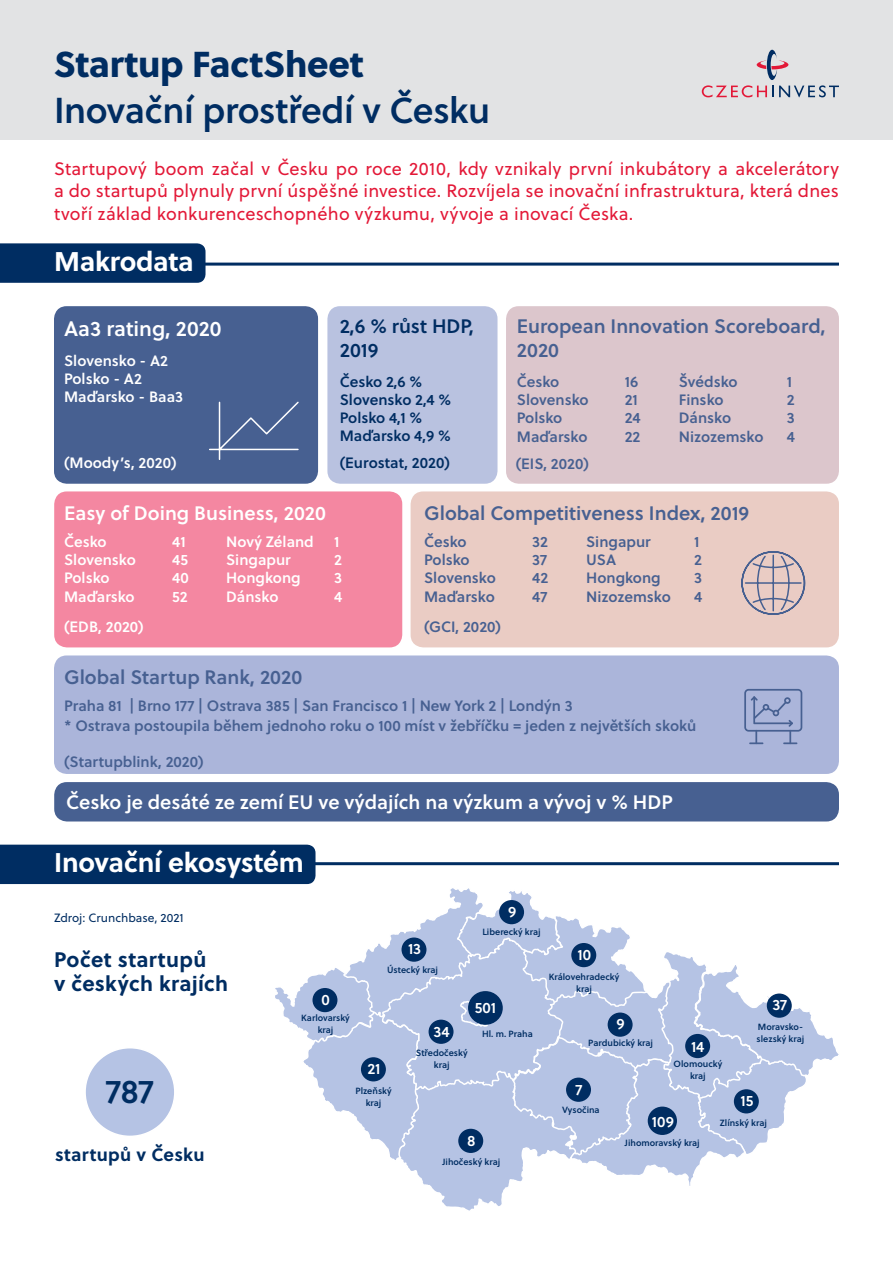
<style>
.page{position:relative;width:893px;height:1263px;background:#fff}
.page>*{position:absolute;margin:0;border:0;box-sizing:border-box;transform-origin:0 0}
.t1{font:36px "Soleil Sb";letter-spacing:-.015em;color:#002d62}
.t2{font:36px "Soleil Xb";letter-spacing:-.01em;color:#002d62}
.t3{font:33px "Soleil Sb";color:#002d62}
.t4{font:700 27px "Soleil";letter-spacing:-.01em;color:#fff}
.t5{font:700 21px/24px "Soleil";letter-spacing:.015em;color:#002d62}
.t6{font:21px "Soleil Sb";color:#fff}
.t7{font:19.5px/24px "Soleil Sb";color:#476091}
.t8{font:19.5px "Soleil Sb";color:#fff}
.t9{font:19.5px/24px "Soleil Sb";color:#002d62}
.t10{font:18px/22.5px "Soleil";letter-spacing:.01em;color:#e31837;text-align:justify}
.t11{font:700 18px "Soleil";letter-spacing:.015em;color:#002d62}
.t12{font:15px/19.5px "Soleil Sb";color:#476091}
.t13{font:15px/18px "Soleil Sb";color:#fff}
.t14{font:15px/18px "Soleil Sb";color:#002d62}
.t15{font:12px "Soleil";color:#002d62}
.t16{font:9px/12px "Soleil Sb";color:#002d62;text-align:center}
</style>
<div class="page">
<hr style="left:54px;top:263px;width:785px;height:3px;background:#002d62">
<div style="left:0;top:243px;width:206px;height:40px;background:#002d62"></div>
<div style="left:54px;top:655px;width:785px;height:119px;background:#abb5da;border-radius:13px"></div>
<div style="left:411px;top:491px;width:428px;height:156px;background:#eaccc4;border-radius:13px"></div>
<div style="left:0;top:0;width:893px;height:140px;background:#e2e3e4"></div>
<svg style="left:702px;top:50px;width:137px;height:47px"></svg>
<div style="left:54px;top:306px;width:264px;height:178px;background:#476091;border-radius:13px"></div>
<div style="left:327px;top:306px;width:170px;height:178px;background:#b9c2e0;border-radius:13px"></div>
<div style="left:506px;top:306px;width:333px;height:178px;background:#dcc6cc;border-radius:13px"></div>
<div style="left:54px;top:491px;width:348px;height:156px;background:#f487a1;border-radius:13px"></div>
<svg style="left:209px;top:401px;width:90px;height:59px"></svg>
<svg style="left:741px;top:551px;width:65px;height:64px"></svg>
<div style="left:54px;top:782px;width:785px;height:39px;background:#476091;border-radius:13px"></div>
<svg style="left:0;top:845px;width:839px;height:366px"></svg>
<div style="left:468px;top:991px;width:35px;height:34px;background:#002d62;border-radius:50%"></div>
<div style="left:648px;top:1106px;width:29px;height:29px;background:#002d62;border-radius:50%"></div>
<div style="left:767px;top:993px;width:25px;height:25px;background:#002d62;border-radius:50%"></div>
<div style="left:429px;top:1020px;width:24px;height:24px;background:#002d62;border-radius:50%"></div>
<div style="left:361px;top:1057px;width:25px;height:24px;background:#002d62;border-radius:50%"></div>
<div style="left:734px;top:1089px;width:25px;height:24px;background:#002d62;border-radius:50%"></div>
<div style="left:685px;top:1034px;width:25px;height:24px;background:#002d62;border-radius:50%"></div>
<div style="left:401px;top:937px;width:25px;height:25px;background:#002d62;border-radius:50%"></div>
<div style="left:571px;top:943px;width:25px;height:24px;background:#002d62;border-radius:50%"></div>
<div style="left:608px;top:1012px;width:25px;height:25px;background:#002d62;border-radius:50%"></div>
<div style="left:566px;top:1077px;width:25px;height:25px;background:#002d62;border-radius:50%"></div>
<div style="left:458px;top:1129px;width:25px;height:24px;background:#002d62;border-radius:50%"></div>
<div style="left:312px;top:988px;width:25px;height:24px;background:#002d62;border-radius:50%"></div>
<div style="left:499px;top:900px;width:25px;height:24px;background:#002d62;border-radius:50%"></div>
<svg style="left:744px;top:689px;width:58px;height:55px"></svg>
<h1 class="t2" style="left:54px;top:36px;width:311px">Startup FactSheet</h1>
<h1 class="t1" style="left:54px;top:83px;width:438px">Inovační prostředí v Česku</h1>
<p class="t10" style="left:54px;top:156px;width:786px">Startupový boom začal v Česku po roce 2010, kdy vznikaly první inkubátory a akcelerátory a do startupů plynuly první úspěšné investice. Rozvíjela se inovační infrastruktura, která dnes tvoří základ konkurenceschopného výzkumu, vývoje a inovací Česka.</p>
<h3 class="t4" style="left:54px;top:241px;width:141px">Makrodata</h3>
<h3 class="t6" style="left:64px;top:312px;width:159px">Aa3 rating, 2020</h3>
<p class="t13" style="left:64px;top:351px;width:120px">Slovensko - A2<br>Polsko - A2<br>Maďarsko - Baa3</p>
<h3 class="t9" style="left:340px;top:313px;width:136px">2,6 % růst HDP,<br>2019</h3>
<p class="t14" style="left:340px;top:372px;width:113px">Česko 2,6 %<br>Slovensko 2,4 %<br>Polsko 4,1 %<br>Maďarsko 4,9 %</p>
<h3 class="t7" style="left:517px;top:313px;width:310px">European Innovation Scoreboard,<br>2020</h3>
<p class="t12" style="left:517px;top:371px;width:44px">Česko</p>
<p class="t12" style="left:625px;top:371px;width:15px">16</p>
<p class="t12" style="left:679px;top:371px;width:60px">Švédsko</p>
<p class="t12" style="left:787px;top:371px;width:7px">1</p>
<p class="t12" style="left:517px;top:389px;width:73px">Slovensko</p>
<p class="t12" style="left:625px;top:389px;width:15px">21</p>
<p class="t12" style="left:679px;top:389px;width:46px">Finsko</p>
<p class="t12" style="left:787px;top:389px;width:9px">2</p>
<p class="t12" style="left:517px;top:407px;width:47px">Polsko</p>
<p class="t12" style="left:625px;top:407px;width:17px">24</p>
<p class="t12" style="left:679px;top:407px;width:54px">Dánsko</p>
<p class="t12" style="left:787px;top:407px;width:9px">3</p>
<p class="t12" style="left:517px;top:427px;width:72px">Maďarsko</p>
<p class="t12" style="left:625px;top:427px;width:17px">22</p>
<p class="t12" style="left:679px;top:427px;width:86px">Nizozemsko</p>
<p class="t12" style="left:787px;top:427px;width:10px">4</p>
<p class="t13" style="left:64px;top:453px;width:114px">(Moody’s, 2020)</p>
<p class="t14" style="left:340px;top:453px;width:112px">(Eurostat, 2020)</p>
<p class="t12" style="left:516px;top:453px;width:75px">(EIS, 2020)</p>
<h3 class="t7" style="left:424px;top:500px;width:327px">Global Competitiveness Index, 2019</h3>
<p class="t12" style="left:424px;top:531px;width:44px">Česko</p>
<p class="t12" style="left:532px;top:531px;width:17px">32</p>
<p class="t12" style="left:586px;top:531px;width:66px">Singapur</p>
<p class="t12" style="left:694px;top:531px;width:7px">1</p>
<p class="t12" style="left:424px;top:549px;width:47px">Polsko</p>
<p class="t12" style="left:532px;top:549px;width:16px">37</p>
<p class="t12" style="left:586px;top:549px;width:32px">USA</p>
<p class="t12" style="left:694px;top:549px;width:9px">2</p>
<p class="t12" style="left:424px;top:567px;width:73px">Slovensko</p>
<p class="t12" style="left:532px;top:567px;width:17px">42</p>
<p class="t12" style="left:586px;top:567px;width:76px">Hongkong</p>
<p class="t12" style="left:694px;top:567px;width:9px">3</p>
<p class="t12" style="left:424px;top:586px;width:72px">Maďarsko</p>
<p class="t12" style="left:532px;top:586px;width:17px">47</p>
<p class="t12" style="left:586px;top:586px;width:86px">Nizozemsko</p>
<p class="t12" style="left:694px;top:586px;width:10px">4</p>
<h3 class="t8" style="left:64px;top:498px;width:263px">Easy of Doing Business, 2020</h3>
<p class="t13" style="left:64px;top:532px;width:44px">Česko</p>
<p class="t13" style="left:172px;top:532px;width:15px">41</p>
<p class="t13" style="left:226px;top:532px;width:89px">Nový Zéland</p>
<p class="t13" style="left:334px;top:532px;width:7px">1</p>
<p class="t13" style="left:64px;top:550px;width:73px">Slovensko</p>
<p class="t13" style="left:172px;top:550px;width:17px">45</p>
<p class="t13" style="left:226px;top:550px;width:66px">Singapur</p>
<p class="t13" style="left:334px;top:550px;width:9px">2</p>
<p class="t13" style="left:64px;top:568px;width:47px">Polsko</p>
<p class="t13" style="left:172px;top:568px;width:18px">40</p>
<p class="t13" style="left:226px;top:568px;width:76px">Hongkong</p>
<p class="t13" style="left:334px;top:568px;width:9px">3</p>
<p class="t13" style="left:64px;top:587px;width:72px">Maďarsko</p>
<p class="t13" style="left:172px;top:587px;width:17px">52</p>
<p class="t13" style="left:226px;top:587px;width:54px">Dánsko</p>
<p class="t13" style="left:334px;top:587px;width:10px">4</p>
<p class="t13" style="left:64px;top:617px;width:81px">(EDB, 2020)</p>
<p class="t12" style="left:424px;top:616px;width:78px">(GCI, 2020)</p>
<h3 class="t7" style="left:64px;top:664px;width:240px">Global Startup Rank, 2020</h3>
<p class="t12" style="left:64px;top:695px;width:634px">Praha 81 | Brno 177 | Ostrava 385 | San Francisco 1 | New York 2 | Londýn 3<br>* Ostrava postoupila během jednoho roku o 100 míst v žebříčku = jeden z největších skoků</p>
<p class="t12" style="left:64px;top:751px;width:141px">(Startupblink, 2020)</p>
<h3 class="t8" style="left:66px;top:787px;width:608px">Česko je desáté ze zemí EU ve výdajích na výzkum a vývoj v % HDP</h3>
<h3 class="t4" style="left:54px;top:842px;width:251px">Inovační ekosystém</h3>
<p class="t15" style="left:54px;top:909px;width:131px">Zdroj: Crunchbase, 2021</p>
<p class="t13" style="left:508px;top:902px;width:10px">9</p>
<p class="t16" style="left:482px;top:925px;width:60px">Liberecký kraj</p>
<h3 class="t5" style="left:54px;top:946px;width:176px">Počet startupů<br>v českých krajích</h3>
<h2 class="t3" style="left:106px;top:1066px;width:50px">787</h2>
<p class="t13" style="left:408px;top:939px;width:15px">13</p>
<p class="t13" style="left:577px;top:945px;width:15px">10</p>
<p class="t13" style="left:321px;top:990px;width:10px">0</p>
<p class="t16" style="left:301px;top:1011px;width:50px">Karlovarský kraj</p>
<p class="t16" style="left:387px;top:963px;width:52px">Ústecký kraj</p>
<p class="t13" style="left:368px;top:1059px;width:14px">21</p>
<p class="t13" style="left:433px;top:1022px;width:18px">34</p>
<p class="t13" style="left:475px;top:998px;width:23px">501</p>
<p class="t16" style="left:482px;top:1027px;width:52px">Hl. m. Praha</p>
<p class="t16" style="left:416px;top:1046px;width:53px">Středočeský kraj</p>
<p class="t16" style="left:549px;top:970px;width:72px">Královehradecký kraj</p>
<p class="t13" style="left:617px;top:1014px;width:10px">9</p>
<p class="t16" style="left:588px;top:1037px;width:66px">Pardubický kraj</p>
<p class="t13" style="left:691px;top:1037px;width:15px">14</p>
<p class="t16" style="left:674px;top:1057px;width:50px">Olomoucký kraj</p>
<p class="t13" style="left:772px;top:995px;width:16px">37</p>
<p class="t16" style="left:757px;top:1020px;width:49px;text-align:left">Moravsko&shy;slezský kraj</p>
<p class="t16" style="left:355px;top:1085px;width:38px">Plzeňský kraj</p>
<p class="t13" style="left:576px;top:1079px;width:9px">7</p>
<p class="t16" style="left:562px;top:1103px;width:39px">Vysočina</p>
<p class="t13" style="left:652px;top:1112px;width:24px">109</p>
<p class="t13" style="left:740px;top:1091px;width:14px">15</p>
<p class="t16" style="left:720px;top:1117px;width:48px">Zlínský kraj</p>
<p class="t11" style="left:55px;top:1140px;width:151px">startupů v Česku</p>
<p class="t13" style="left:467px;top:1131px;width:10px">8</p>
<p class="t16" style="left:442px;top:1156px;width:59px">Jihočeský kraj</p>
<p class="t16" style="left:625px;top:1136px;width:76px">Jihomoravský kraj</p>
</div>
